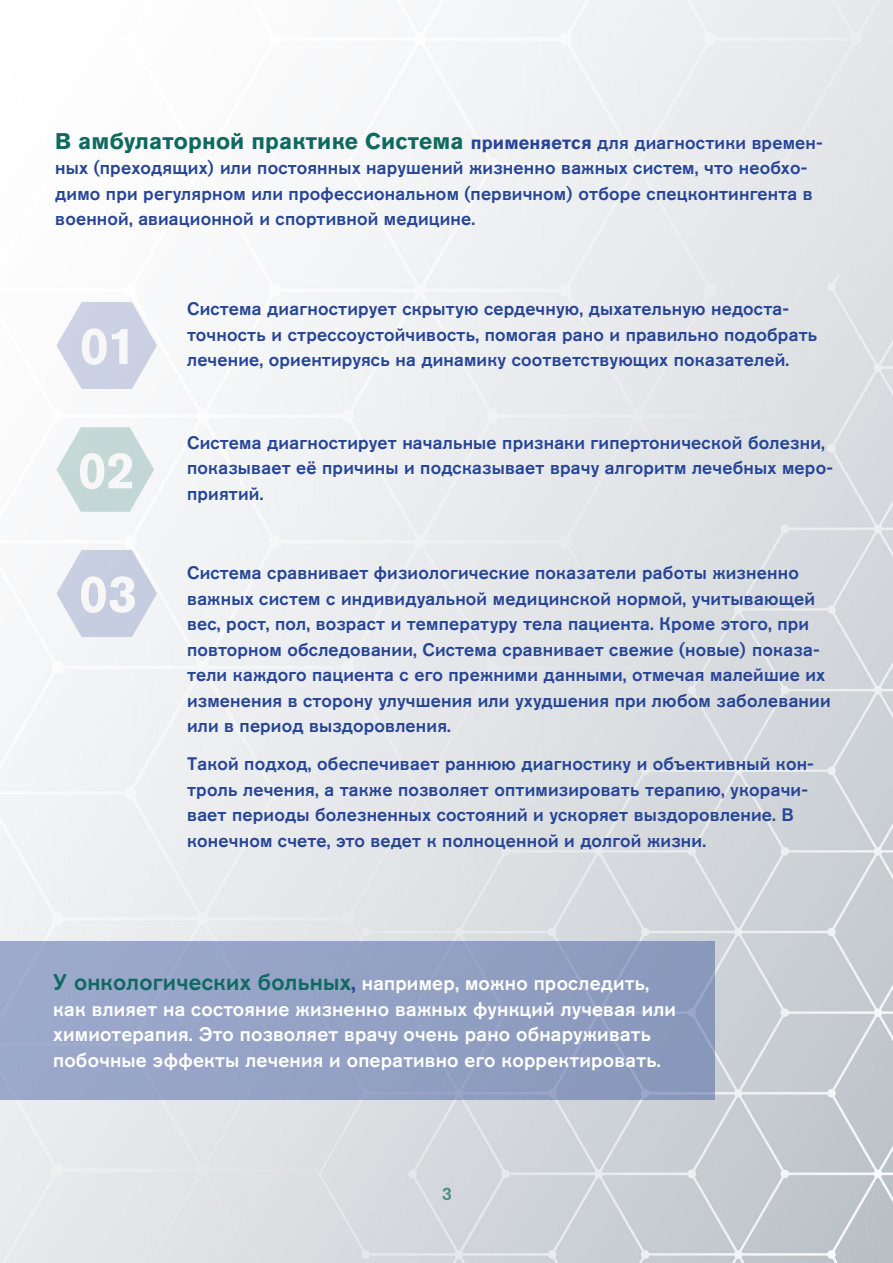
<style>
.page{position:relative;width:893px;height:1263px;background:#fff}
.page>*{position:absolute;margin:0;border:0;box-sizing:border-box;transform-origin:0 0}
.t1{font:700 51.9px "Akzidenz Grotesk Pro";color:#f7f7f7}
.t2{font:700 51.15px "Akzidenz Grotesk Pro";color:#f7f7f7}
.t3{font:700 22.5px "Akzidenz Grotesk Pro";letter-spacing:.01em;color:#0f6960}
.t4{font:500 19.5px/25.5px "Akzidenz Grotesk Pro";letter-spacing:.01em;color:#fff}
.t5{font:500 18px/25.5px "Akzidenz Grotesk Pro";letter-spacing:.01em;color:#264596}
.t6{font:500 18px "Akzidenz Grotesk Pro";color:#0f6960}
.s1{font-size:18px;color:#264596}
.s2{font-weight:500;font-size:18px;color:#264596}
.s3{font-size:22.5px;color:#0f6960}
.s4{font-size:22.5px;color:#264596}
</style>
<div class="page">
<img style="left:0;top:0;width:893px;height:1263px">
<svg style="left:56px;top:302px;width:101px;height:87px"></svg>
<svg style="left:56px;top:550px;width:101px;height:87px"></svg>
<svg style="left:56px;top:427px;width:98px;height:85px"></svg>
<div style="left:0;top:941px;width:714px;height:158px;background:#93a2c5"></div>
<p class="t3" style="left:55px;top:126px;width:769px">В амбулаторной практике Система <span class="s1">применяется</span> <span class="s2">для диагностики времен-</span></p>
<p class="t5" style="left:55px;top:155px;width:759px">ных (преходящих) или постоянных нарушений жизненно важных систем, что необхо&shy;димо при регулярном или профессиональном (первичном) отборе спецконтингента в военной, авиационной и спортивной медицине.</p>
<p class="t1" style="left:80px;top:312px;width:58px">01</p>
<p class="t2" style="left:78px;top:437px;width:59px">02</p>
<p class="t1" style="left:79px;top:560px;width:60px">03</p>
<p class="t5" style="left:187px;top:296px;width:632px">Система диагностирует скрытую сердечную, дыхательную недоста&shy;точность и стрессоустойчивость, помогая рано и правильно подобрать лечение, ориентируясь на динамику соответствующих показателей.</p>
<p class="t5" style="left:187px;top:429px;width:647px">Система диагностирует начальные признаки гипертонической болезни, показывает её причины и подсказывает врачу алгоритм лечебных меро&shy;приятий.</p>
<p class="t5" style="left:187px;top:560px;width:645px">Система сравнивает физиологические показатели работы жизненно важных систем с индивидуальной медицинской нормой, учитывающей вес, рост, пол, возраст и температуру тела пациента. Кроме этого, при повторном обследовании, Система сравнивает свежие (новые) показа&shy;тели каждого пациента с его прежними данными, отмечая малейшие их изменения в сторону улучшения или ухудшения при любом заболевании или в период выздоровления.</p>
<p class="t5" style="left:187px;top:751px;width:628px">Такой подход, обеспечивает раннюю диагностику и объективный кон&shy;троль лечения, а также позволяет оптимизировать терапию, укорачи&shy;вает периоды болезненных состояний и ускоряет выздоровление. В конечном счете, это ведет к полноценной и долгой жизни.</p>
<p class="t4" style="left:53px;top:970px;width:624px"><span class="s3">У онкологических больных</span><span class="s4">,</span> например, можно проследить, как влияет на состояние жизненно важных функций лучевая или химиотерапия. Это позволяет врачу очень рано обнаруживать побочные эффекты лечения и оперативно его корректировать.</p>
<p class="t6" style="left:441px;top:1182px;width:12px">3</p>
</div>
